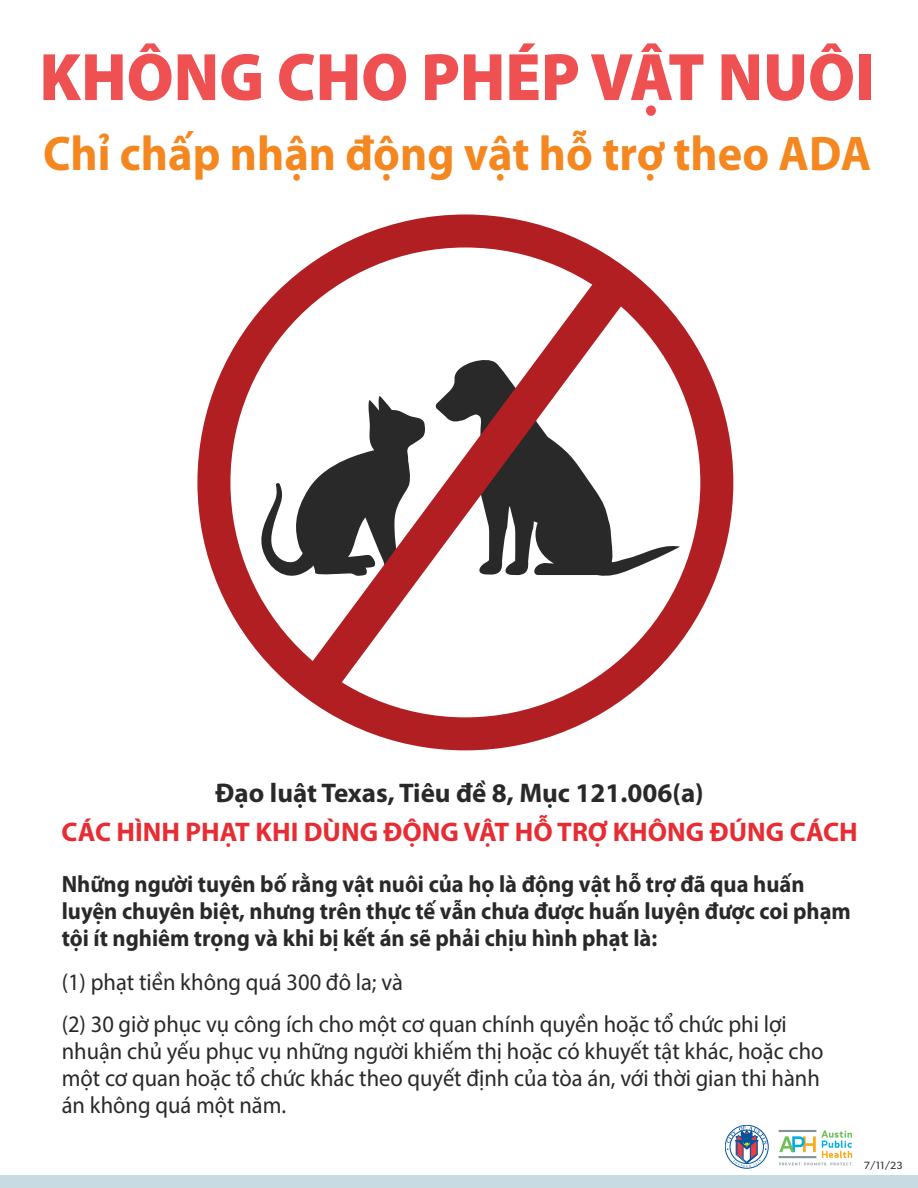
<style>
.page{position:relative;width:918px;height:1188px;background:#fff}
.page>*{position:absolute;margin:0;border:0;box-sizing:border-box;transform-origin:0 0}
.t1{font:900 67.8px "Myriad Pro";color:#ef5052;scale:.95 1}
.t2{font:700 48.75px "Myriad Pro";color:#f48720;scale:.95 1}
.t3{font:700 27px "Myriad Pro";color:#e72c33}
.t4{font:700 27px "Myriad Pro";color:#282928}
.t5{font:23.7px/27px "Myriad Pro";color:#282928;scale:.95 1}
.t6{font:700 23.7px/27px "Myriad Pro";color:#282928;scale:.95 1}
.t7{font:10.5px "Gibson";color:#282928}
</style>
<div class="page">
<div style="left:197px;top:214px;width:536px;height:536px;border:33px solid #b11f23;border-radius:50%"></div>
<svg style="left:667px;top:355px;width:13px;height:199px"></svg>
<svg style="left:261px;top:518px;width:6px;height:42px"></svg>
<svg style="left:267px;top:231px;width:400px;height:505px"></svg>
<div style="left:0;top:1175px;width:918px;height:13px;background:#c8dbe2"></div>
<div style="left:725px;top:1125px;width:43px;height:43px;border:1px solid #0153a0;border-radius:50%"></div>
<svg style="left:727px;top:1126px;width:40px;height:41px"></svg>
<hr style="left:779px;top:1130px;width:37px;height:2px;background:#819199">
<svg style="left:779px;top:1131px;width:74px;height:34px"></svg>
<h1 class="t1" style="left:39px;top:32px;width:881px">KHÔNG CHO PHÉP VẬT NUÔI</h1>
<h2 class="t2" style="left:43px;top:121px;width:873px">Chỉ chấp nhận động vật hỗ trợ theo ADA</h2>
<p class="t4" style="left:216px;top:775px;width:490px">Đạo luật Texas, Tiêu đề 8, Mục 121.006(a)</p>
<p class="t3" style="left:62px;top:814px;width:798px">CÁC HÌNH PHẠT KHI DÙNG ĐỘNG VẬT HỖ TRỢ KHÔNG ĐÚNG CÁCH</p>
<p class="t6" style="left:62px;top:869px;width:832px">Những người tuyên bố rằng vật nuôi của họ là động vật hỗ trợ đã qua huấn luyện chuyên biệt, nhưng trên thực tế vẫn chưa được huấn luyện được coi phạm tội ít nghiêm trọng và khi bị kết án sẽ phải chịu hình phạt là:</p>
<p class="t5" style="left:62px;top:961px;width:765px;line-height:42px">(1) phạt tiền không quá 300 đô la; và<br>(2) 30 giờ phục vụ công ích cho một cơ quan chính quyền hoặc tổ chức phi lợi</p>
<p class="t5" style="left:62px;top:1038px;width:803px">nhuận chủ yếu phục vụ những người khiếm thị hoặc có khuyết tật khác, hoặc cho một cơ quan hoặc tổ chức khác theo quyết định của tòa án, với thời gian thi hành án không quá một năm.</p>
<p class="t7" style="left:864px;top:1159px;width:40px">7/11/23</p>
</div>
